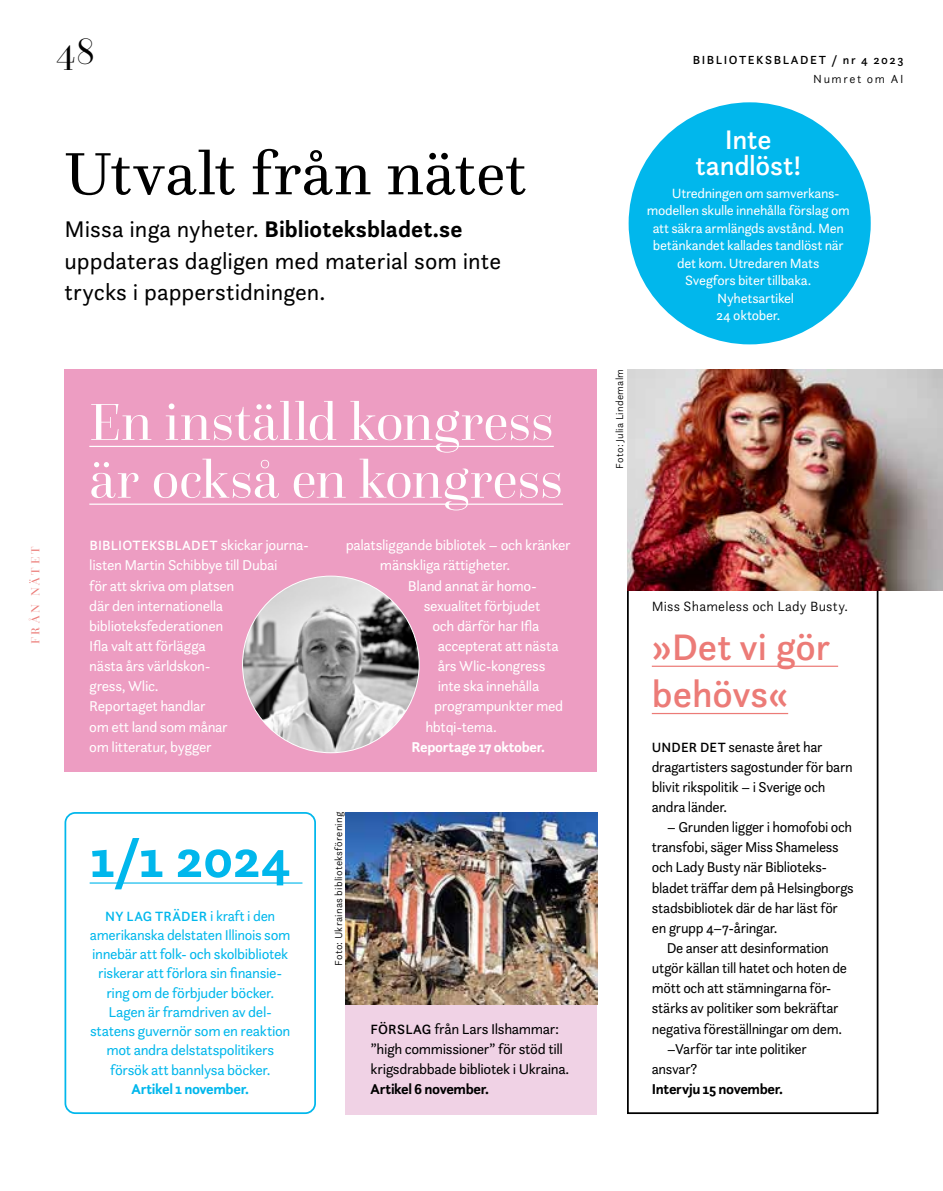
<style>
.page{position:relative;width:943px;height:1191px;background:#fff}
.page>*{position:absolute;margin:0;border:0;box-sizing:border-box;transform-origin:0 0}
.t1{font:62.12px "Questa";letter-spacing:.01em;color:#000}
.t2{font:54.25px/57.8px "Questa Grande";color:#fff}
.t3{font:700 54.25px "Questa Sans";color:#01b7ec}
.t4{font:500 38.5px/47.2px "Questa Sans";color:#ec7b77}
.t5{font:38.5px "Questa Grande";color:#000}
.t6{font:500 28px/26.2px "Questa Sans";letter-spacing:-.01em;color:#fff;text-align:center}
.t7{font:23.62px/31.5px "Questa Sans";color:#000}
.t8{font:14.88px/20.1px "Questa Sans";letter-spacing:-.025em;color:#000}
.t9{font:14.88px/20.1px "Questa Sans";letter-spacing:-.025em;color:#fff}
.t10{font:14.88px/19.2px "Questa Sans";letter-spacing:-.025em;color:#01b7ec;text-align:center}
.t11{font:700 14.88px "Questa Sans";letter-spacing:-.025em;color:#000}
.t12{font:700 14.88px "Questa Sans";letter-spacing:-.02em;color:#fff}
.t13{font:700 14.88px "Questa Sans";letter-spacing:-.025em;color:#01b7ec}
.t14{font:14px "Questa Sans";letter-spacing:-.02em;color:#fff}
.t15{font:500 14px "Questa Sans";letter-spacing:.015em;color:#fff}
.t16{font:300 14px "Questa Sans";letter-spacing:.015em;color:#000}
.t17{font:500 14px "Questa Sans";letter-spacing:.02em;color:#01b7ec}
.t18{font:500 12.25px "Questa Sans";letter-spacing:.13em;color:#000}
.t19{font:300 12.25px "Questa Sans";letter-spacing:.125em;color:#000}
.t20{font:12.25px "Questa Grande";letter-spacing:.245em;color:#ec7b77}
.t21{font:300 10.5px "Questa Sans";letter-spacing:.025em;color:#000}
.s1{font-weight:700}
.s2{font-weight:400;font-size:14.88px}
.s3{font-weight:500;font-size:14px}
</style>
<div class="page">
<div style="left:64px;top:369px;width:533px;height:402px;background:#ed9dc2"></div>
<div style="left:628px;top:102px;width:242px;height:242px;background:#01b7ec;border-radius:50%"></div>
<hr style="left:89px;top:446px;width:465px;height:1px;background:#fff">
<hr style="left:89px;top:503px;width:474px;height:2px;background:#fff">
<div style="left:64px;top:812px;width:252px;height:302px;border:2px solid #01b7ec;border-radius:10px"></div>
<hr style="left:90px;top:882px;width:212px;height:1px;background:#01b7ec">
<div style="left:346px;top:1004px;width:251px;height:110px;background:#f0d2e5"></div>
<div style="left:627px;top:388px;width:251px;height:726px;border:2px solid #000"></div>
<img style="left:627px;top:369px;width:316px;height:221px">
<hr style="left:651px;top:665px;width:187px;height:2px;background:#ec7b77">
<hr style="left:651px;top:713px;width:137px;height:1px;background:#ec7b77">
<img style="left:242px;top:576px;width:177px;height:176px;border-radius:88px">
<img style="left:346px;top:812px;width:251px;height:192px">
<h3 class="t5" style="left:56px;top:28px;width:41px">48</h3>
<h1 class="t1" style="left:64px;top:135px;width:463px">Utvalt från nätet</h1>
<h3 class="t7" style="left:64px;top:213px;width:438px">Missa inga nyheter. <span class="s1">Biblioteksbladet.se </span>uppdateras dagligen med material som inte trycks i papperstidningen.</h3>
<p class="t20" style="left:28px;top:644px;width:99px;rotate:-90deg">FRÅN NÄTET</p>
<h2 class="t2" style="left:89px;top:393px;width:475px">En inställd kongress är också en kongress</h2>
<p class="t15" style="left:89px;top:537px;width:221px">BIBLIOTEKSBLADET <span class="s2">skickar journa-</span></p>
<p class="t9" style="left:89px;top:555px;width:190px">listen Martin Schibbye till Dubai för att skriva om platsen<br>där den internationella biblioteksfederationen<br>Ifla valt att förlägga<br>nästa års världskon-<br>gress, Wlic.<br>Reportaget handlar<br>om ett land som månar<br>om litteratur, bygger</p>
<p class="t9" style="left:346px;top:535px;width:226px">palatsliggande bibliotek – och kränker</p>
<p class="t9" style="left:380px;top:555px;width:132px">mänskliga rättigheter.</p>
<p class="t9" style="left:408px;top:575px;width:131px">Bland annat är homo-</p>
<p class="t9" style="left:424px;top:595px;width:118px">sexualitet förbjudet</p>
<p class="t9" style="left:432px;top:615px;width:109px">och därför har Ifla</p>
<p class="t9" style="left:438px;top:635px;width:122px">accepterat att nästa</p>
<p class="t9" style="left:438px;top:655px;width:109px">års Wlic-kongress</p>
<p class="t9" style="left:438px;top:676px;width:103px">inte ska innehålla</p>
<p class="t9" style="left:434px;top:696px;width:130px">programpunkter med</p>
<p class="t9" style="left:425px;top:716px;width:73px">hbtqi-tema.</p>
<p class="t12" style="left:411px;top:737px;width:135px">Reportage 17 oktober.</p>
<h2 class="t3" style="left:90px;top:824px;width:203px">1/1 2024</h2>
<p class="t17" style="left:105px;top:907px;width:172px">NY LAG TRÄDER <span class="s2">i kraft i den</span></p>
<p class="t10" style="left:90px;top:924px;width:202px">amerikanska delstaten Illinois som innebär att folk- och skolbibliotek riskerar att förlora sin finansie&shy;ring om de förbjuder böcker.<br>Lagen är framdriven av del&shy;statens guvernör som en reaktion mot andra delstatspolitikers försök att bannlysa böcker.</p>
<p class="t13" style="left:131px;top:1079px;width:119px">Artikel 1 november.</p>
<p class="t21" style="left:332px;top:965px;width:155px;rotate:-90deg">Foto: Ukrainas biblioteksförening</p>
<p class="t8" style="left:370px;top:1018px;width:200px"><span class="s3">FÖRSLAG</span> från Lars Ilshammar: ”high commissioner” för stöd till krigsdrabbade bibliotek i Ukraina.</p>
<p class="t11" style="left:370px;top:1079px;width:120px">Artikel 6 november.</p>
<p class="t21" style="left:613px;top:468px;width:101px;rotate:-90deg">Foto: Julia Lindemalm</p>
<p class="t18" style="left:692px;top:52px;width:212px">BIBLIOTEKSBLADET / nr 4 2023</p>
<p class="t19" style="left:813px;top:71px;width:92px">Numret om AI</p>
<h3 class="t6" style="left:695px;top:126px;width:107px">Inte tandlöst!</h3>
<p class="t14" style="left:671px;top:184px;width:167px">Utredningen om samverkans-</p>
<p class="t14" style="left:647px;top:202px;width:204px">modellen skulle innehålla förslag om</p>
<p class="t14" style="left:652px;top:219px;width:193px">att säkra armlängds avstånd. Men</p>
<p class="t14" style="left:653px;top:237px;width:192px">betänkandet kallades tandlöst när</p>
<p class="t14" style="left:677px;top:254px;width:144px">det kom. Utredaren Mats</p>
<p class="t14" style="left:685px;top:272px;width:128px">Svegfors biter tillbaka.</p>
<p class="t14" style="left:717px;top:289px;width:79px">Nyhetsartikel</p>
<p class="t14" style="left:716px;top:307px;width:66px">24 oktober.</p>
<p class="t16" style="left:651px;top:597px;width:198px">Miss Shameless och Lady Busty.</p>
<h3 class="t4" style="left:651px;top:622px;width:180px">»Det vi gör behövs«</h3>
<p class="t8" style="left:651px;top:736px;width:202px"><span class="s3">UNDER DET</span> senaste året har dragartisters sagostunder för barn blivit rikspolitik – i Sverige och andra länder.</p>
<p class="t8" style="left:666px;top:816px;width:187px">– Grunden ligger i homofobi och</p>
<p class="t8" style="left:651px;top:837px;width:188px">transfobi, säger Miss Shameless</p>
<p class="t8" style="left:651px;top:857px;width:175px">och Lady Busty när Biblioteks-</p>
<p class="t8" style="left:651px;top:877px;width:203px">bladet träffar dem på Helsingborgs</p>
<p class="t8" style="left:651px;top:897px;width:188px">stadsbibliotek där de har läst för</p>
<p class="t8" style="left:651px;top:917px;width:127px">en grupp 4–7-åringar.</p>
<p class="t8" style="left:666px;top:937px;width:164px">De anser att desinformation</p>
<p class="t8" style="left:651px;top:957px;width:197px">utgör källan till hatet och hoten de</p>
<p class="t8" style="left:651px;top:977px;width:181px">mött och att stämningarna för-</p>
<p class="t8" style="left:651px;top:998px;width:188px">stärks av politiker som bekräftar</p>
<p class="t8" style="left:651px;top:1018px;width:192px">negativa föreställningar om dem.</p>
<p class="t8" style="left:666px;top:1038px;width:142px">–Varför tar inte politiker</p>
<p class="t8" style="left:651px;top:1058px;width:47px">ansvar?</p>
<p class="t11" style="left:651px;top:1079px;width:133px">Intervju 15 november.</p>
</div>
